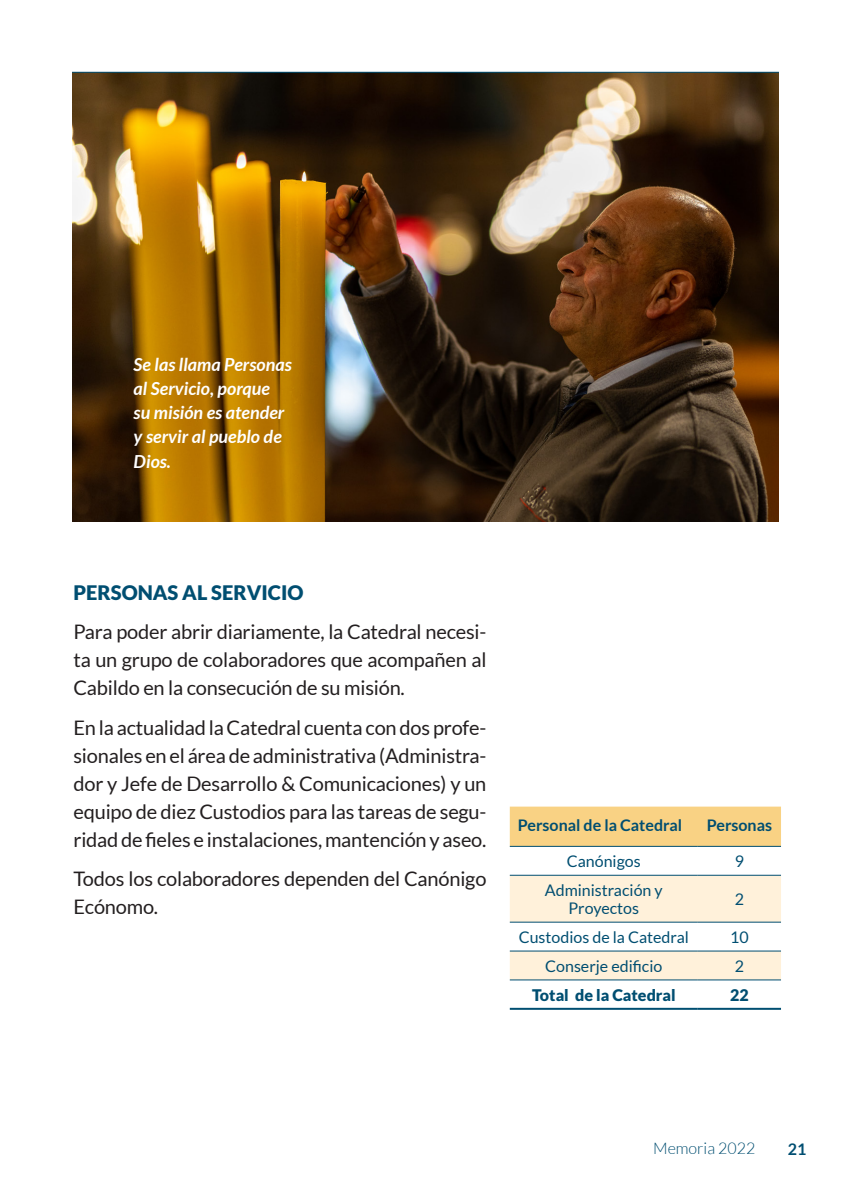
<style>
.page{position:relative;width:851px;height:1191px;background:#fff}
.page>*{position:absolute;margin:0;border:0;box-sizing:border-box;transform-origin:0 0}
.t1{font:20px/28px "Lato";letter-spacing:-.01em;color:#231f20;text-align:justify}
.t2{font:900 20px "Lato";color:#004e71}
.t3{font:italic 700 18px/24px "Lato";color:#fff}
.t4{font:16px/18px "Lato";color:#004e71;text-align:center}
.t5{font:700 16px "Lato";color:#004e71}
.t6{font:900 16px "Lato";color:#004e71}
.t7{font:300 16px "Lato";color:#004e71}
</style>
<div class="page">
<img style="left:72px;top:73px;width:706px;height:449px">
<div style="left:509px;top:806px;width:271px;height:40px;background:#f9d284"></div>
<svg style="left:509px;top:875px;width:271px;height:104px"></svg>
<hr style="left:509px;top:846px;width:188px;height:1px;background:#004e71">
<hr style="left:697px;top:846px;width:83px;height:1px;background:#004e71">
<hr style="left:509px;top:874px;width:188px;height:1px;background:#004e71">
<hr style="left:697px;top:874px;width:83px;height:1px;background:#004e71">
<hr style="left:509px;top:921px;width:188px;height:1px;background:#004e71">
<hr style="left:697px;top:921px;width:83px;height:1px;background:#004e71">
<hr style="left:509px;top:950px;width:188px;height:1px;background:#004e71">
<hr style="left:697px;top:950px;width:83px;height:1px;background:#004e71">
<hr style="left:509px;top:979px;width:188px;height:1px;background:#004e71">
<hr style="left:697px;top:979px;width:83px;height:1px;background:#004e71">
<hr style="left:509px;top:1007px;width:188px;height:2px;background:#004e71">
<hr style="left:697px;top:1007px;width:83px;height:2px;background:#004e71">
<hr style="left:72px;top:72px;width:706px;height:1px;background:#004e71">
<p class="t3" style="left:134px;top:353px;width:160px">Se las llama Personas al Servicio, porque<br>su misión es atender y servir al pueblo de<br>Dios.</p>
<p class="t2" style="left:73px;top:581px;width:231px">PERSONAS AL SERVICIO</p>
<p class="t1" style="left:73px;top:618px;width:414px">Para poder abrir diariamente, la Catedral necesi&shy;ta un grupo de colaboradores que acompañen al Cabildo en la consecución de su misión.</p>
<p class="t1" style="left:73px;top:713px;width:414px">En la actualidad la Catedral cuenta con dos profe&shy;sionales en el área de administrativa (Administra&shy;dor y Jefe de Desarrollo &amp; Comunicaciones) y un equipo de diez Custodios para las tareas de segu&shy;ridad de fieles e instalaciones, mantención y aseo.</p>
<p class="t1" style="left:73px;top:865px;width:414px">Todos los colaboradores dependen del Canónigo<br>Ecónomo.</p>
<p class="t5" style="left:517px;top:816px;width:166px">Personal de la Catedral</p>
<p class="t5" style="left:706px;top:816px;width:67px">Personas</p>
<p class="t4" style="left:566px;top:852px;width:75px">Canónigos</p>
<p class="t4" style="left:734px;top:852px;width:11px">9</p>
<p class="t4" style="left:544px;top:881px;width:119px">Administración y<br>Proyectos</p>
<p class="t4" style="left:734px;top:890px;width:11px">2</p>
<p class="t4" style="left:518px;top:928px;width:172px">Custodios de la Catedral</p>
<p class="t4" style="left:730px;top:928px;width:20px">10</p>
<p class="t4" style="left:545px;top:957px;width:119px">Conserje edificio</p>
<p class="t4" style="left:734px;top:957px;width:11px">2</p>
<p class="t6" style="left:532px;top:985px;width:145px">Total de la Catedral</p>
<p class="t6" style="left:730px;top:985px;width:20px">22</p>
<p class="t7" style="left:653px;top:1140px;width:104px">Memoria 2022</p>
<p class="t5" style="left:787px;top:1139px;width:20px">21</p>
</div>
